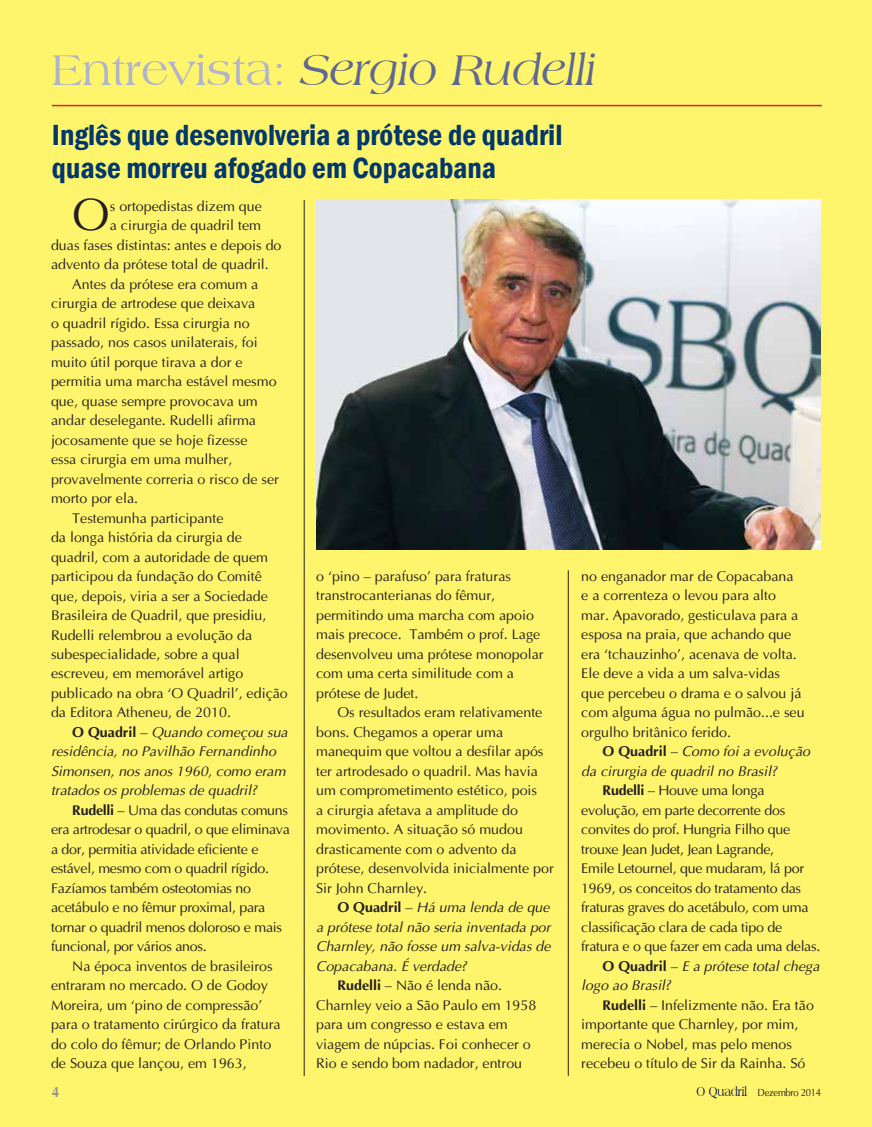
<style>
.page{position:relative;width:872px;height:1127px;background:#fff56d}
.page>*{position:absolute;margin:0;border:0;box-sizing:border-box;transform-origin:0 0}
.t1{font:45.15px "Ottawa Plain";color:#231f20}
.t2{font:italic 45px "Americana BT";color:#5e6891}
.t3{font:600 condensed 30px/33px "Franklin Gothic";color:#00386c}
.t4{font:700 15px "Ottawa";color:#939598;scale:.9 1}
.t5{font:14.25px/19.5px "Ottawa Plain";color:#231f20}
.t6{font:14.25px/19.5px "Ottawa Plain";letter-spacing:-.02em;color:#231f20}
.t7{font:italic 14.25px/19.5px "Ottawa";color:#231f20}
.t8{font:10.5px "Ottawa Plain";letter-spacing:-.03em;color:#231f20;scale:.9 1}
.s1{font-style:normal;color:#afb3cc}
.s2{font-weight:700;font-style:normal}
.s3{font-family:"Ottawa Plain";font-style:normal}
.s4{font-family:"Ottawa";font-weight:700}
.s5{font-family:"Americana BT";font-size:13.5px;color:#000f47}
</style>
<div class="page">
<hr style="left:304px;top:200px;width:1px;height:876px;background:#231f20">
<hr style="left:568px;top:570px;width:1px;height:506px;background:#231f20">
<hr style="left:52px;top:105px;width:769px;height:1px;background:#da2128">
<img style="left:316px;top:200px;width:504px;height:349px">
<h2 class="t2" style="left:52px;top:44px;width:546px"><span class="s1">Entrevista:</span> Sergio Rudelli</h2>
<h3 class="t3" style="left:52px;top:118px;width:512px">Inglês que desenvolveria a prótese de quadril quase morreu afogado em Copacabana</h3>
<h1 class="t1" style="left:72px;top:188px;width:39px">O</h1>
<p class="t5" style="left:110px;top:196px;width:154px">s ortopedistas dizem que</p>
<p class="t5" style="left:110px;top:216px;width:153px">a cirurgia de quadril tem</p>
<p class="t5" style="left:51px;top:235px;width:232px">duas fases distintas: antes e depois do</p>
<p class="t5" style="left:51px;top:255px;width:219px">advento da prótese total de quadril.</p>
<p class="t5" style="left:72px;top:274px;width:188px">Antes da prótese era comum a</p>
<p class="t5" style="left:51px;top:294px;width:206px">cirurgia de artrodese que deixava</p>
<p class="t5" style="left:51px;top:313px;width:200px">o quadril rígido. Essa cirurgia no</p>
<p class="t5" style="left:51px;top:332px;width:208px">passado, nos casos unilaterais, foi</p>
<p class="t5" style="left:51px;top:352px;width:193px">muito útil porque tirava a dor e</p>
<p class="t5" style="left:51px;top:371px;width:227px">permitia uma marcha estável mesmo</p>
<p class="t5" style="left:51px;top:391px;width:208px">que, quase sempre provocava um</p>
<p class="t5" style="left:51px;top:410px;width:206px">andar deselegante. Rudelli afirma</p>
<p class="t5" style="left:51px;top:430px;width:198px">jocosamente que se hoje fizesse</p>
<p class="t5" style="left:51px;top:449px;width:183px">essa cirurgia em uma mulher,</p>
<p class="t5" style="left:51px;top:469px;width:229px">provavelmente correria o risco de ser</p>
<p class="t5" style="left:51px;top:488px;width:89px">morto por ela.</p>
<p class="t5" style="left:72px;top:508px;width:153px">Testemunha participante</p>
<p class="t5" style="left:51px;top:527px;width:192px">da longa história da cirurgia de</p>
<p class="t5" style="left:51px;top:547px;width:218px">quadril, com a autoridade de quem</p>
<p class="t5" style="left:51px;top:566px;width:212px">participou da fundação do Comitê</p>
<p class="t5" style="left:51px;top:586px;width:218px">que, depois, viria a ser a Sociedade</p>
<p class="t5" style="left:51px;top:605px;width:217px">Brasileira de Quadril, que presidiu,</p>
<p class="t5" style="left:51px;top:625px;width:203px">Rudelli relembrou a evolução da</p>
<p class="t5" style="left:51px;top:644px;width:190px">subespecialidade, sobre a qual</p>
<p class="t5" style="left:51px;top:664px;width:194px">escreveu, em memorável artigo</p>
<p class="t5" style="left:51px;top:683px;width:238px">publicado na obra ‘O Quadril’, edição</p>
<p class="t5" style="left:51px;top:703px;width:181px">da Editora Atheneu, de 2010.</p>
<p class="t7" style="left:51px;top:722px;width:238px;text-indent:21px"><span class="s2">O Quadril</span> <span class="s3">–</span> Quando começou sua residência, no Pavilhão Fernandinho Simonsen, nos anos 1960, como eram tratados os problemas de quadril?</p>
<p class="t6" style="left:51px;top:800px;width:240px;text-indent:21px"><span class="s4">Rudelli</span> – Uma das condutas comuns era artrodesar o quadril, o que eliminava a dor, permitia atividade eficiente e estável, mesmo com o quadril rígido.<br>Fazíamos também osteotomias no acetábulo e no fêmur proximal, para tornar o quadril menos doloroso e mais funcional, por vários anos.</p>
<p class="t5" style="left:51px;top:956px;width:231px;text-indent:21px">Na época inventos de brasileiros entraram no mercado. O de Godoy<br>Moreira, um ‘pino de compressão’ para o tratamento cirúrgico da fratura do colo do fêmur; de Orlando Pinto de Souza que lançou, em 1963,</p>
<p class="t4" style="left:52px;top:1082px;width:10px">4</p>
<p class="t5" style="left:316px;top:566px;width:229px">o ‘pino – parafuso’ para fraturas transtrocanterianas do fêmur, permitindo uma marcha com apoio mais precoce. Também o prof. Lage desenvolveu uma prótese monopolar com uma certa similitude com a prótese de Judet.</p>
<p class="t5" style="left:316px;top:703px;width:239px;text-indent:21px">Os resultados eram relativamente bons. Chegamos a operar uma manequim que voltou a desfilar após ter artrodesado o quadril. Mas havia um comprometimento estético, pois<br>a cirurgia afetava a amplitude do movimento. A situação só mudou drasticamente com o advento da prótese, desenvolvida inicialmente por<br>Sir John Charnley.</p>
<p class="t7" style="left:316px;top:898px;width:236px;text-align:justify;text-indent:21px"><span class="s2">O Quadril</span> <span class="s3">–</span> Há uma lenda de que a prótese total não seria inventada por Charnley, não fosse um salva-vidas de Copacabana. É verdade?</p>
<p class="t5" style="left:316px;top:976px;width:222px;text-indent:21px"><span class="s4">Rudelli</span> – Não é lenda não.<br>Charnley veio a São Paulo em 1958 para um congresso e estava em viagem de núpcias. Foi conhecer o<br>Rio e sendo bom nadador, entrou</p>
<p class="t5" style="left:581px;top:566px;width:225px">no enganador mar de Copacabana<br>e a correnteza o levou para alto mar. Apavorado, gesticulava para a esposa na praia, que achando que era ‘tchauzinho’, acenava de volta.<br>Ele deve a vida a um salva-vidas que percebeu o drama e o salvou já com alguma água no pulmão...e seu orgulho britânico ferido.</p>
<p class="t7" style="left:581px;top:742px;width:230px;text-indent:21px"><span class="s2">O Quadril</span> <span class="s3">–</span> Como foi a evolução da cirurgia de quadril no Brasil?</p>
<p class="t6" style="left:581px;top:781px;width:240px;text-indent:21px"><span class="s4">Rudelli</span> – Houve uma longa evolução, em parte decorrente dos convites do prof. Hungria Filho que trouxe Jean Judet, Jean Lagrande,<br>Emile Letournel, que mudaram, lá por 1969, os conceitos do tratamento das fraturas graves do acetábulo, com uma classificação clara de cada tipo de fratura e o que fazer em cada uma delas.</p>
<p class="t7" style="left:581px;top:956px;width:240px;text-indent:21px"><span class="s2">O Quadril</span> <span class="s3">–</span> E a prótese total chega logo ao Brasil?</p>
<p class="t5" style="left:581px;top:995px;width:234px;text-indent:21px"><span class="s4">Rudelli</span> – Infelizmente não. Era tão importante que Charnley, por mim, merecia o Nobel, mas pelo menos recebeu o título de Sir da Rainha. Só</p>
<p class="t8" style="left:696px;top:1086px;width:140px"><span class="s5">O Quadril</span> Dezembro 2014</p>
</div>
